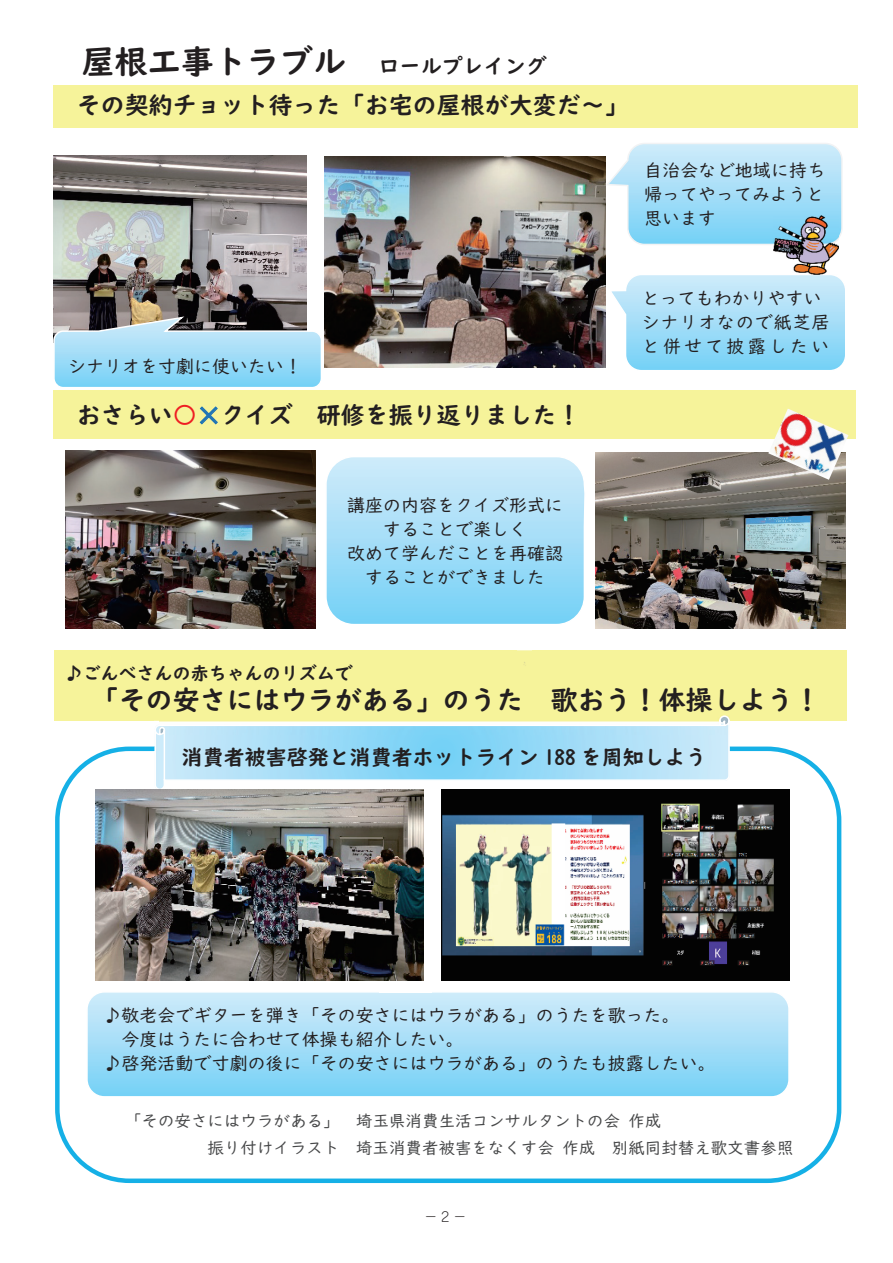
<style>
.page{position:relative;width:893px;height:1263px;background:#fff}
.page>*{position:absolute;margin:0;border:0;box-sizing:border-box;transform-origin:0 0}
.t1{font:33px "UD Digi Kyokasho N B";color:#231f20}
.t2{font:27px "UD Digi Kyokasho N B";color:#231f20}
.t3{font:24px "UD Digi Kyokasho N B";color:#231f20}
.t4{font:21px "UD Digi Kyokasho N B";color:#231f20}
.t5{font:18px/24px "UD Digi Kyokasho N R";color:#231f20;text-align:justify}
.t6{font:18px/24px "UD Digi Kyokasho N R";letter-spacing:.045em;color:#231f20}
.t7{font:18px "UD Digi Kyokasho N B";color:#231f20}
.t8{font:16.5px/27px "UD Digi Kyokasho N R";color:#474849}
.t9{font:300 13.5px "P Jun 101 Pro N";color:#231f20}
.s1{font-size:21px}
.s2{color:#ee1d23}
.s3{font-family:"MS Mincho";color:#1e74b5}
</style>
<div class="page">
<img style="left:54px;top:156px;width:252px;height:159px">
<div style="left:54px;top:85px;width:804px;height:43px;background:#f6f39a"></div>
<div style="left:54px;top:391px;width:802px;height:48px;background:#f6f39a"></div>
<div style="left:54px;top:650px;width:793px;height:71px;background:#f6f39a"></div>
<div style="left:55px;top:746px;width:786px;height:437px;background:#fff;border:4px solid #15b0e6;border-radius:72px"></div>
<svg style="left:607px;top:143px;width:235px;height:103px;background:#b1e2f8"></svg>
<svg style="left:611px;top:275px;width:234px;height:95px;background:#a9e0f8"></svg>
<svg style="left:53px;top:315px;width:268px;height:72px;background:#94c4d9"></svg>
<svg style="left:326px;top:457px;width:259px;height:167px;background:#a5def8"></svg>
<svg style="left:87px;top:992px;width:702px;height:105px;background:#a6dff8"></svg>
<img style="left:595px;top:452px;width:251px;height:176px">
<img style="left:325px;top:156px;width:281px;height:211px">
<img style="left:66px;top:450px;width:250px;height:179px">
<svg style="left:154px;top:715px;width:576px;height:74px"></svg>
<img style="left:774px;top:216px;width:65px;height:59px">
<img style="left:96px;top:789px;width:328px;height:191px">
<img style="left:441px;top:789px;width:348px;height:191px">
<img style="left:517px;top:650px;width:14px;height:13px">
<div style="left:552px;top:824px;width:12px;height:99px;background:#fff"></div>
<img style="left:768px;top:409px;width:80px;height:71px">
<h1 class="t1" style="left:82px;top:42px;width:466px">屋根工事トラブル <span class="s1">ロールプレイング</span></h1>
<h3 class="t3" style="left:77px;top:91px;width:554px">その契約チョット待った「お宅の屋根が大変だ～」</h3>
<p class="t5" style="left:68px;top:354px;width:235px">シナリオを寸劇に使いたい！</p>
<h3 class="t3" style="left:77px;top:401px;width:506px">おさらい<span class="s2">○</span><span class="s3">✕</span>クイズ 研修を振り返りました！</h3>
<p class="t5" style="left:347px;top:493px;width:217px;text-align:center">講座の内容をクイズ形式にすることで楽しく<br>改めて学んだことを再確認することができました</p>
<p class="t5" style="left:644px;top:159px;width:183px">自治会など地域に持ち帰ってやってみようと思います</p>
<p class="t6" style="left:642px;top:286px;width:189px">とってもわかりやすいシナリオなので紙芝居と併せて披露したい</p>
<p class="t7" style="left:65px;top:662px;width:289px">♪ごんべさんの赤ちゃんのリズムで</p>
<h2 class="t2" style="left:92px;top:684px;width:730px">「その安さにはウラがある」のうた 歌おう！体操しよう！</h2>
<p class="t4" style="left:182px;top:744px;width:526px">消費者被害啓発と消費者ホットライン 188 を周知しよう</p>
<p class="t5" style="left:104px;top:1004px;width:578px">♪敬老会でギターを弾き「その安さにはウラがある」のうたを歌った。</p>
<p class="t5" style="left:122px;top:1028px;width:344px">今度はうたに合わせて体操も紹介したい。</p>
<p class="t5" style="left:104px;top:1052px;width:614px">♪啓発活動で寸劇の後に「その安さにはウラがある」のうたも披露したい。</p>
<p class="t8" style="left:208px;top:1108px;width:587px;text-indent:-83px">「その安さにはウラがある」 埼玉県消費生活コンサルタントの会作成<br>振り付けイラスト 埼玉消費者被害をなくす会作成 別紙同封替え歌文書参照</p>
<p class="t9" style="left:424px;top:1206px;width:44px">－2－</p>
</div>
